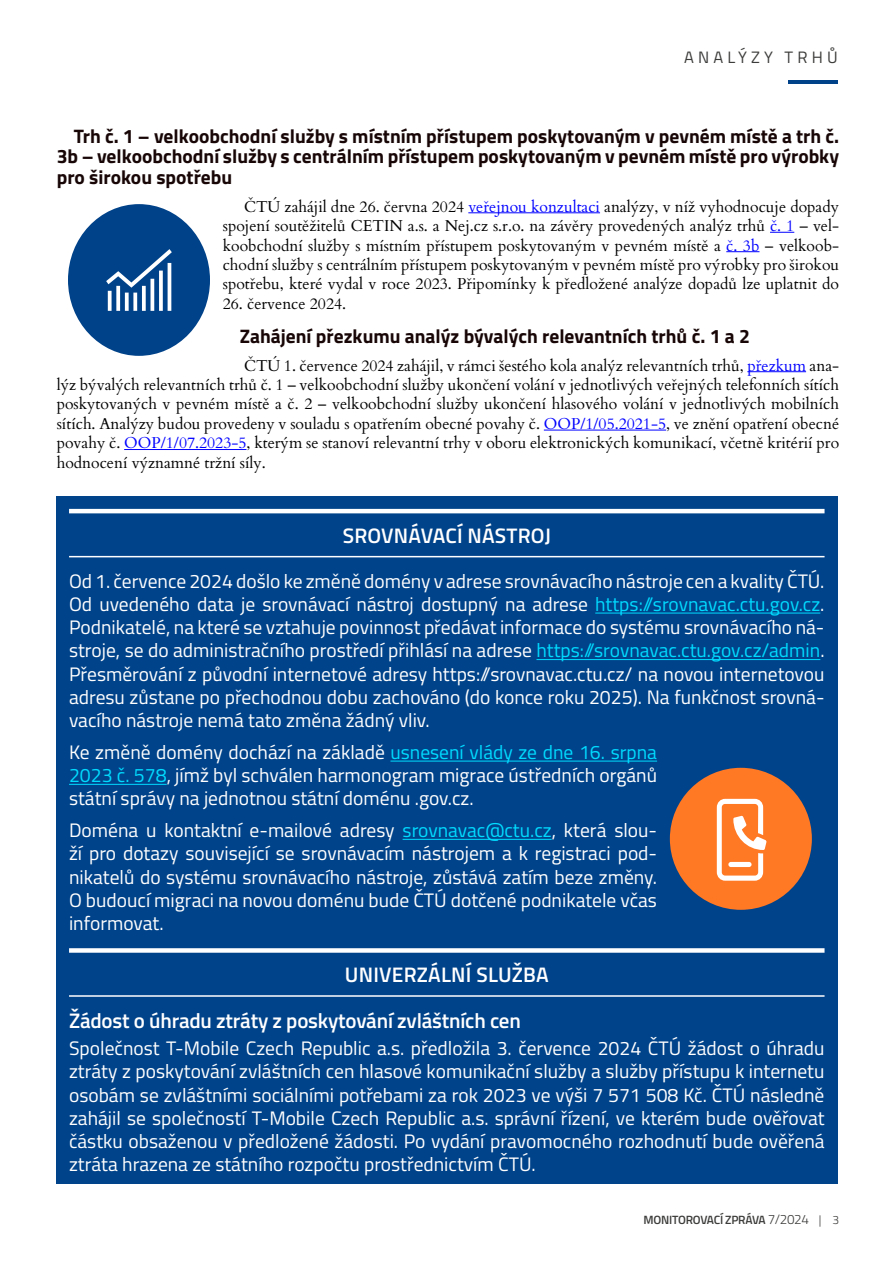
<style>
.page{position:relative;width:893px;height:1263px;background:#fff}
.page>*{position:absolute;margin:0;border:0;box-sizing:border-box;transform-origin:0 0}
.t1{font:600 21px/45px "Titillium";letter-spacing:-.01em;color:#fff}
.t2{font:600 21px "Titillium";letter-spacing:.01em;color:#fff}
.t3{font:19.5px/23.2px "Titillium";color:#fff;text-align:justify}
.t4{font:700 19.5px/20.2px "Titillium";color:#180607;text-align:justify}
.t5{font:16.5px "Titillium";letter-spacing:.25em;color:#3c3c3b}
.t6{font:15.75px/19.5px "Cardo";color:#000;text-align:justify}
.t7{font:600 12px "Titillium";letter-spacing:-.02em;color:#3c3c3b}
.s1{color:#00f}
.s2{color:#00dbff}
.s3{font-weight:300;font-size:13.5px}
.s4{font-weight:300}
</style>
<div class="page">
<hr style="left:788px;top:80px;width:50px;height:4px;background:#004289">
<hr style="left:468px;top:212px;width:132px;height:1px;background:#00f">
<svg style="left:770px;top:232px;width:24px;height:1px"></svg>
<hr style="left:726px;top:251px;width:33px;height:1px;background:#00f">
<hr style="left:747px;top:371px;width:59px;height:1px;background:#00f">
<hr style="left:544px;top:430px;width:122px;height:1px;background:#00f">
<hr style="left:124px;top:449px;width:122px;height:1px;background:#00f">
<div style="left:68px;top:204px;width:142px;height:152px;background:#004289;border-radius:50%"></div>
<svg style="left:108px;top:291px;width:4px;height:20px"></svg>
<svg style="left:116px;top:288px;width:4px;height:23px"></svg>
<svg style="left:125px;top:293px;width:4px;height:18px"></svg>
<svg style="left:133px;top:293px;width:4px;height:18px"></svg>
<svg style="left:142px;top:288px;width:4px;height:23px"></svg>
<svg style="left:150px;top:288px;width:4px;height:23px"></svg>
<svg style="left:159px;top:288px;width:4px;height:23px"></svg>
<hr style="left:168px;top:263px;width:3px;height:48px;background:#fff">
<svg style="left:106px;top:249px;width:66px;height:39px"></svg>
<div style="left:56px;top:496px;width:781px;height:688px;background:#00438a"></div>
<hr style="left:69px;top:509px;width:755px;height:4px;background:#fff">
<hr style="left:69px;top:556px;width:755px;height:1px;background:#fff">
<hr style="left:595px;top:613px;width:225px;height:1px;background:#00dbff">
<hr style="left:536px;top:659px;width:284px;height:1px;background:#00dbff">
<hr style="left:390px;top:761px;width:267px;height:1px;background:#00dbff">
<hr style="left:69px;top:784px;width:98px;height:1px;background:#00dbff">
<hr style="left:403px;top:839px;width:149px;height:1px;background:#00dbff">
<div style="left:69px;top:948px;width:755px;height:5px;background:#fff"></div>
<hr style="left:69px;top:995px;width:755px;height:2px;background:#fff">
<div style="left:670px;top:768px;width:142px;height:142px;background:#ff7824;border-radius:50%"></div>
<svg style="left:717px;top:799px;width:49px;height:82px"></svg>
<p class="t5" style="left:684px;top:46px;width:155px">ANALÝZY TRHŮ</p>
<p class="t4" style="left:57px;top:125px;width:784px;text-indent:17px">Trh č. 1 – velkoobchodní služby s místním přístupem poskytovaným v pevném místě a trh č.<br>3b – velkoobchodní služby s centrálním přístupem poskytovaným v pevném místě pro výrobky pro širokou spotřebu</p>
<p class="t6" style="left:223px;top:196px;width:618px;text-indent:21px">ČTÚ zahájil dne 26. června 2024 <span class="s1">veřejnou konzultaci</span> analýzy, v níž vyhodnocuje dopady spojení soutěžitelů CETIN a.s. a Nej.cz s.r.o. na závěry provedených analýz trhů <span class="s1">č. 1</span> – vel&shy;koobchodní služby s místním přístupem poskytovaným v pevném místě a <span class="s1">č. 3b</span> – velkoob&shy;chodní služby s centrálním přístupem poskytovaným v pevném místě pro výrobky pro širokou spotřebu, které vydal v roce 2023. Připomínky k předložené analýze dopadů lze uplatnit do</p>
<p class="t6" style="left:223px;top:293px;width:125px">26. července 2024.</p>
<p class="t4" style="left:240px;top:325px;width:512px">Zahájení přezkumu analýz bývalých relevantních trhů č. 1 a 2</p>
<p class="t6" style="left:57px;top:355px;width:784px;text-indent:187px">ČTÚ 1. července 2024 zahájil, v rámci šestého kola analýz relevantních trhů, <span class="s1">přezkum</span> ana&shy;lýz bývalých relevantních trhů č. 1 – velkoobchodní služby ukončení volání v jednotlivých veřejných telefonních sítích poskytovaných v pevném místě a č. 2 – velkoobchodní služby ukončení hlasového volání v jednotlivých mobilních sítích. Analýzy budou provedeny v souladu s opatřením obecné povahy č. <span class="s1">OOP/1/05.2021-5</span>, ve znění opatření obecné povahy č. <span class="s1">OOP/1/07.2023-5</span>, kterým se stanoví relevantní trhy v oboru elektronických komunikací, včetně kritérií pro hodnocení významné tržní síly.</p>
<p class="t2" style="left:343px;top:520px;width:210px">SROVNÁVACÍ NÁSTROJ</p>
<p class="t3" style="left:69px;top:568px;width:757px">Od 1. července 2024 došlo ke změně domény v adrese srovnávacího nástroje cen a kvality ČTÚ.<br>Od uvedeného data je srovnávací nástroj dostupný na adrese <span class="s2">https://srovnavac.ctu.gov.cz</span>.<br>Podnikatelé, na které se vztahuje povinnost předávat informace do systému srovnávacího ná&shy;stroje, se do administračního prostředí přihlásí na adrese <span class="s2">https://srovnavac.ctu.gov.cz/admin</span>.<br>Přesměrování z původní internetové adresy https://srovnavac.ctu.cz/ na novou internetovou adresu zůstane po přechodnou dobu zachováno (do konce roku 2025). Na funkčnost srovná&shy;vacího nástroje nemá tato změna žádný vliv.</p>
<p class="t3" style="left:69px;top:739px;width:590px">Ke změně domény dochází na základě <span class="s2">usnesení vlády ze dne 16. srpna 2023 č. 578</span>, jímž byl schválen harmonogram migrace ústředních orgánů státní správy na jednotnou státní doménu .gov.cz.</p>
<p class="t3" style="left:69px;top:818px;width:590px">Doména u kontaktní e-mailové adresy <span class="s2">srovnavac@ctu.cz</span>, která slou&shy;ží pro dotazy související se srovnávacím nástrojem a k registraci pod&shy;nikatelů do systému srovnávacího nástroje, zůstává zatím beze změny.<br>O budoucí migraci na novou doménu bude ČTÚ dotčené podnikatele včas informovat.</p>
<p class="t1" style="left:69px;top:951px;width:481px;text-indent:276px">UNIVERZÁLNÍ SLUŽBA<br>Žádost o úhradu ztráty z poskytování zvláštních cen</p>
<p class="t3" style="left:69px;top:1035px;width:757px">Společnost T-Mobile Czech Republic a.s. předložila 3. července 2024 ČTÚ žádost o úhradu ztráty z poskytování zvláštních cen hlasové komunikační služby a služby přístupu k internetu osobám se zvláštními sociálními potřebami za rok 2023 ve výši 7 571 508 Kč. ČTÚ následně zahájil se společností T-Mobile Czech Republic a.s. správní řízení, ve kterém bude ověřovat částku obsaženou v předložené žádosti. Po vydání pravomocného rozhodnutí bude ověřená ztráta hrazena ze státního rozpočtu prostřednictvím ČTÚ.</p>
<p class="t7" style="left:643px;top:1211px;width:197px">MONITOROVACÍ ZPRÁVA <span class="s3">7/2024</span> <span class="s4">| 3</span></p>
</div>
